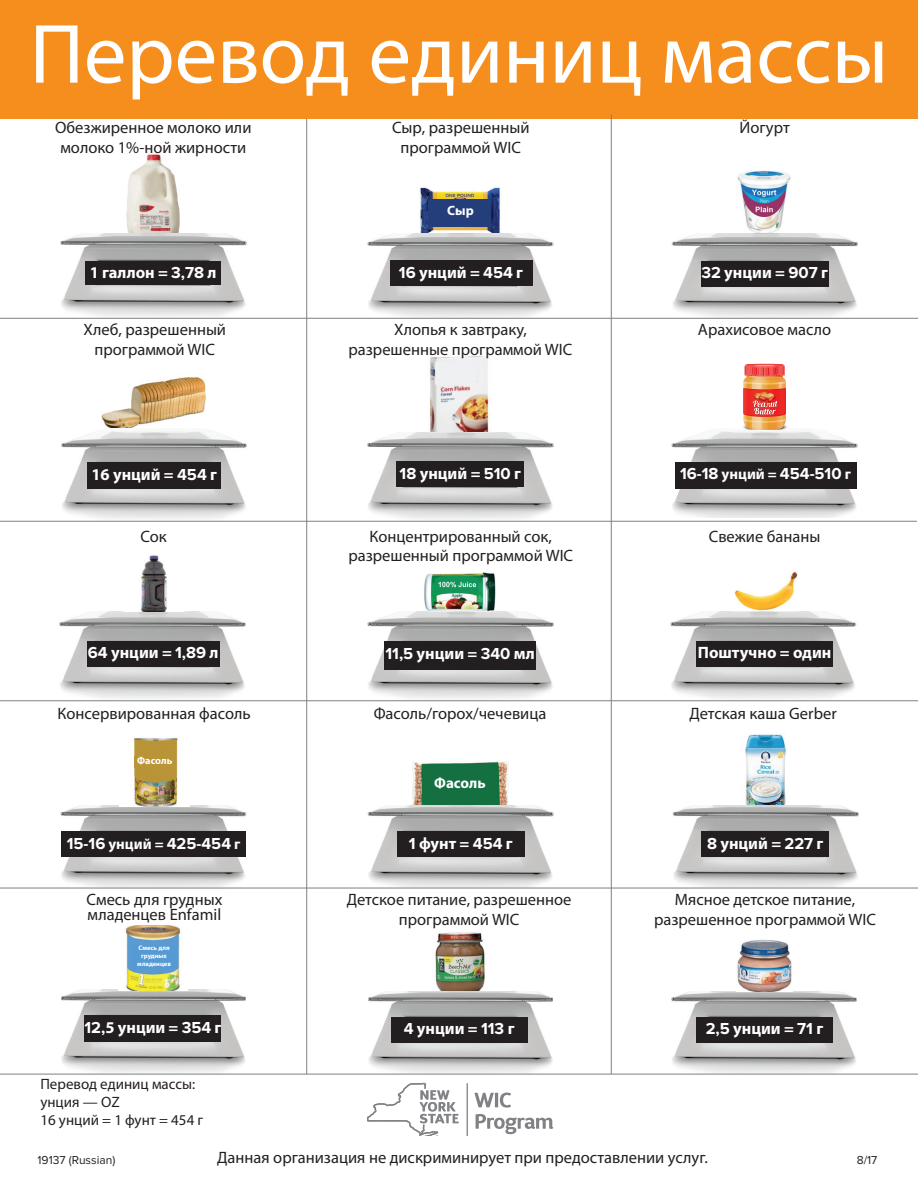
<style>
.page{position:relative;width:918px;height:1188px;background:#fff}
.page>*{position:absolute;margin:0;border:0;box-sizing:border-box;transform-origin:0 0}
.t1{font:84.9px "Myriad Pro";color:#fff}
.t2{font:16.5px/19.8px "Myriad Pro";color:#231f20;text-align:center}
.t3{font:700 16.5px "Myriad Pro";color:#fff}
.t4{font:700 16.5px "Proxima Nova";color:#fff}
.t5{font:15px "Myriad Pro";color:#231f20}
.t6{font:700 15px "Myriad Pro";color:#fff}
.t7{font:700 13.5px "Myriad Pro";color:#fff}
.t8{font:12px "Proxima Nova";color:#231f20}
.t9{font:700 10.2px "Myriad Pro";color:#fff}
.t10{font:700 6.6px/7.8px "Myriad Pro";color:#fff;text-align:center}
.s1{font-family:"Proxima Nova"}
.s2{font-family:"Myriad Pro";font-size:15px}
</style>
<div class="page">
<img style="left:126px;top:152px;width:54px;height:81px">
<img style="left:420px;top:187px;width:80px;height:46px">
<div style="left:428px;top:199px;width:62px;height:27px;background:#233e7a"></div>
<img style="left:745px;top:734px;width:41px;height:71px">
<img style="left:412px;top:761px;width:97px;height:44px">
<img style="left:59px;top:233px;width:189px;height:85px">
<img style="left:366px;top:234px;width:188px;height:84px">
<img style="left:60px;top:805px;width:186px;height:83px">
<img style="left:365px;top:805px;width:189px;height:83px">
<img style="left:673px;top:805px;width:185px;height:83px">
<img style="left:61px;top:990px;width:185px;height:84px">
<img style="left:368px;top:991px;width:185px;height:82px">
<img style="left:672px;top:991px;width:184px;height:82px">
<img style="left:419px;top:356px;width:80px;height:77px">
<img style="left:102px;top:377px;width:104px;height:51px">
<img style="left:61px;top:431px;width:186px;height:90px">
<img style="left:367px;top:433px;width:187px;height:88px">
<img style="left:672px;top:431px;width:186px;height:87px">
<div style="left:85px;top:261px;width:136px;height:24px;background:#231f20"></div>
<div style="left:390px;top:261px;width:142px;height:25px;background:#231f20"></div>
<div style="left:88px;top:462px;width:133px;height:27px;background:#231f20"></div>
<img style="left:731px;top:170px;width:66px;height:64px">
<img style="left:672px;top:234px;width:185px;height:84px">
<div style="left:701px;top:261px;width:127px;height:25px;background:#231f20"></div>
<div style="left:397px;top:461px;width:127px;height:26px;background:#231f20"></div>
<div style="left:397px;top:831px;width:128px;height:26px;background:#231f20"></div>
<div style="left:702px;top:831px;width:127px;height:26px;background:#231f20"></div>
<div style="left:675px;top:462px;width:181px;height:26px;background:#231f20"></div>
<div style="left:61px;top:831px;width:185px;height:26px;background:#231f20"></div>
<img style="left:734px;top:572px;width:64px;height:39px">
<img style="left:424px;top:572px;width:72px;height:39px">
<img style="left:59px;top:611px;width:187px;height:88px">
<img style="left:367px;top:611px;width:187px;height:88px">
<img style="left:670px;top:611px;width:187px;height:88px">
<div style="left:87px;top:641px;width:133px;height:26px;background:#231f20"></div>
<div style="left:384px;top:641px;width:152px;height:29px;background:#231f20"></div>
<div style="left:697px;top:641px;width:136px;height:26px;background:#231f20"></div>
<div style="left:85px;top:1015px;width:136px;height:26px;background:#231f20"></div>
<div style="left:391px;top:1017px;width:136px;height:26px;background:#231f20"></div>
<div style="left:696px;top:1017px;width:136px;height:26px;background:#231f20"></div>
<img style="left:435px;top:932px;width:50px;height:58px">
<img style="left:737px;top:940px;width:55px;height:51px">
<img style="left:141px;top:555px;width:26px;height:56px">
<svg style="left:743px;top:364px;width:44px;height:66px;background:#eb7b5a"></svg>
<img style="left:754px;top:391px;width:19px;height:10px">
<img style="left:119px;top:737px;width:70px;height:69px">
<img style="left:125px;top:926px;width:56px;height:64px">
<hr style="left:0;top:318px;width:918px;height:1px;background:#808083">
<hr style="left:0;top:521px;width:917px;height:1px;background:#808083">
<hr style="left:0;top:700px;width:918px;height:1px;background:#808083">
<hr style="left:0;top:888px;width:918px;height:1px;background:#808083">
<hr style="left:0;top:1074px;width:918px;height:1px;background:#808083">
<div style="left:0;top:0;width:918px;height:119px;background:#f68e1e"></div>
<hr style="left:306px;top:119px;width:1px;height:955px;background:#808083">
<hr style="left:611px;top:114px;width:1px;height:960px;background:#808083">
<svg style="left:474px;top:1093px;width:37px;height:15px"></svg>
<svg style="left:476px;top:1114px;width:77px;height:20px"></svg>
<svg style="left:467px;top:1083px;width:1px;height:53px"></svg>
<svg style="left:367px;top:1083px;width:92px;height:53px"></svg>
<div style="left:135px;top:756px;width:40px;height:12px;background:#b99538"></div>
<div style="left:131px;top:945px;width:46px;height:24px;background:#569ad3"></div>
<p class="t1" style="left:30px;top:2px;width:860px">Перевод единиц массы</p>
<p class="t2" style="left:55px;top:118px;width:198px">Обезжиренное молоко или молоко 1%-ной жирности</p>
<p class="t2" style="left:392px;top:118px;width:139px">Сыр, разрешенный программой WIC</p>
<p class="t2" style="left:739px;top:118px;width:52px">Йогурт</p>
<p class="t7" style="left:447px;top:202px;width:28px">Сыр</p>
<p class="t3" style="left:90px;top:262px;width:128px">1 галлон = <span class="s1">3,78</span> л</p>
<p class="t3" style="left:399px;top:262px;width:126px"><span class="s1">16</span> унций = <span class="s1">454</span> г</p>
<p class="t3" style="left:701px;top:262px;width:128px"><span class="s1">32</span> унции = <span class="s1">907</span> г</p>
<p class="t2" style="left:83px;top:320px;width:144px">Хлеб, разрешенный программой WIC</p>
<p class="t2" style="left:349px;top:320px;width:225px">Хлопья к завтраку, разрешенные программой WIC</p>
<p class="t2" style="left:698px;top:320px;width:135px">Арахисовое масло</p>
<p class="t3" style="left:91px;top:463px;width:127px">16 унций = <span class="s1">454</span> г</p>
<p class="t3" style="left:400px;top:462px;width:123px"><span class="s1">18</span> унций = <span class="s1">510</span> г</p>
<p class="t4" style="left:680px;top:466px;width:172px">16-18 <span class="s2">унций =</span> 454-510 <span class="s2">г</span></p>
<p class="t2" style="left:141px;top:526px;width:28px">Сок</p>
<p class="t2" style="left:348px;top:526px;width:226px">Концентрированный сок, разрешенный программой WIC</p>
<p class="t2" style="left:709px;top:526px;width:113px">Свежие бананы</p>
<p class="t3" style="left:88px;top:642px;width:132px"><span class="s1">64</span> унции = <span class="s1">1,89</span> л</p>
<p class="t3" style="left:385px;top:642px;width:151px"><span class="s1">11,5</span> унции = <span class="s1">340</span> мл</p>
<p class="t3" style="left:698px;top:642px;width:135px">Поштучно = один</p>
<p class="t2" style="left:58px;top:703px;width:195px">Консервированная фасоль</p>
<p class="t9" style="left:137px;top:753px;width:37px">Фасоль</p>
<p class="t4" style="left:67px;top:836px;width:175px">15-16 <span class="s2">унций =</span> 425-454 <span class="s2">г</span></p>
<p class="t2" style="left:87px;top:892px;width:137px;line-height:15px;text-align:left">Смесь для грудных младенцев Enfamil</p>
<p class="t10" style="left:137px;top:944px;width:35px">Смесь для грудных младенцев</p>
<p class="t2" style="left:374px;top:703px;width:174px">Фасоль/горох/чечевица</p>
<p class="t6" style="left:434px;top:773px;width:53px">Фасоль</p>
<p class="t2" style="left:689px;top:703px;width:149px">Детская каша Gerber</p>
<p class="t3" style="left:409px;top:832px;width:105px"><span class="s1">1</span> фунт = <span class="s1">454</span> г</p>
<p class="t3" style="left:707px;top:832px;width:118px"><span class="s1">8</span> унций = <span class="s1">227</span> г</p>
<p class="t2" style="left:347px;top:889px;width:226px">Детское питание, разрешенное программой WIC</p>
<p class="t2" style="left:654px;top:889px;width:224px">Мясное детское питание, разрешенное программой WIC</p>
<p class="t3" style="left:85px;top:1016px;width:138px"><span class="s1">12,</span>5 унции = <span class="s1">354</span> г</p>
<p class="t3" style="left:404px;top:1018px;width:112px"><span class="s1">4</span> унции = <span class="s1">113</span> г</p>
<p class="t3" style="left:706px;top:1018px;width:119px"><span class="s1">2,5</span> унции = <span class="s1">71</span> г</p>
<p class="t5" style="left:40px;top:1075px;width:156px">Перевод единиц массы:</p>
<p class="t5" style="left:40px;top:1093px;width:81px">унция — OZ</p>
<p class="t5" style="left:40px;top:1111px;width:164px">16 унций = 1 фунт = 454 г</p>
<p class="t8" style="left:38px;top:1154px;width:79px">19137 (Russian)</p>
<p class="t2" style="left:217px;top:1147px;width:492px">Данная организация не дискриминирует при предоставлении услуг.</p>
<p class="t8" style="left:857px;top:1154px;width:22px">8/17</p>
</div>
